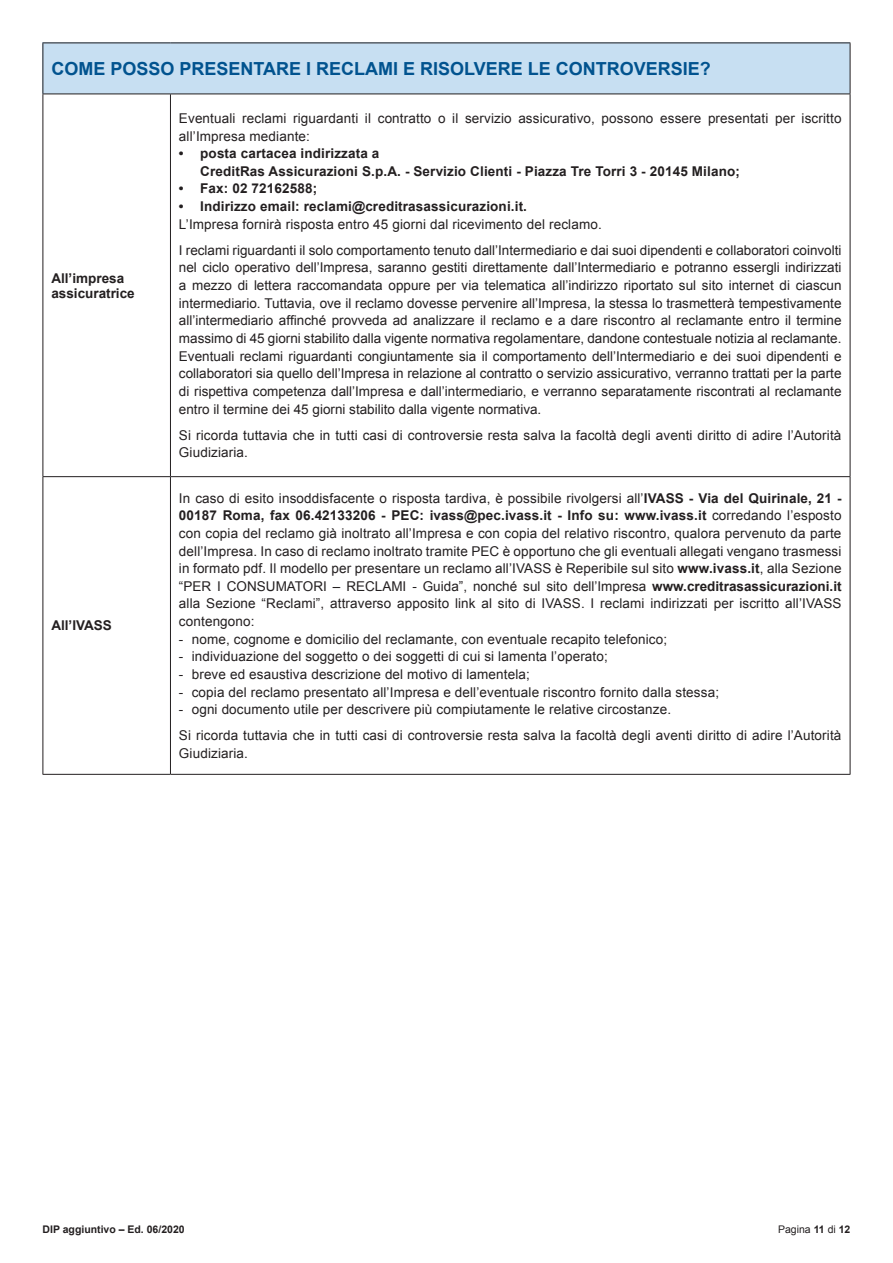
<style>
.page{position:relative;width:893px;height:1263px;background:#fff}
.page>*{position:absolute;margin:0;border:0;box-sizing:border-box;transform-origin:0 0}
._04_TITOLINI_BOX{font:700 18px "Arial";color:#01538f}
._01_TXT{font:13.5px/17.7px "Arial";letter-spacing:.01em;color:#231f20}
._02_TXT_RIENTRO{font:700 13.5px "Arial";letter-spacing:.01em;color:#231f20}
._02_TXT_BOLD{font:700 13.5px/15px "Arial";color:#231f20}
.t1{font:700 10.5px "Arial";color:#231f20}
.t2{font:10.5px "Arial";color:#231f20}
.s1{font-weight:700}
</style>
<div class="page">
<div style="left:43px;top:43px;width:807px;height:51px;background:#c7dff2"></div>
<hr style="left:43px;top:43px;width:127px;height:1px;background:#231f20">
<hr style="left:43px;top:43px;width:1px;height:51px;background:#231f20">
<hr style="left:170px;top:43px;width:680px;height:1px;background:#231f20">
<hr style="left:850px;top:43px;width:1px;height:51px;background:#231f20">
<hr style="left:43px;top:94px;width:127px;height:1px;background:#231f20">
<hr style="left:43px;top:94px;width:1px;height:382px;background:#231f20">
<hr style="left:43px;top:476px;width:127px;height:1px;background:#231f20">
<hr style="left:43px;top:477px;width:1px;height:297px;background:#231f20">
<hr style="left:170px;top:476px;width:680px;height:1px;background:#231f20">
<hr style="left:43px;top:774px;width:127px;height:1px;background:#231f20">
<hr style="left:170px;top:94px;width:680px;height:1px;background:#231f20">
<hr style="left:170px;top:94px;width:1px;height:382px;background:#231f20">
<hr style="left:850px;top:94px;width:1px;height:382px;background:#231f20">
<hr style="left:170px;top:477px;width:1px;height:297px;background:#231f20">
<hr style="left:850px;top:477px;width:1px;height:297px;background:#231f20">
<hr style="left:170px;top:774px;width:680px;height:1px;background:#231f20">
<p class="_04_TITOLINI_BOX" style="left:51px;top:57px;width:661px">COME POSSO PRESENTARE I RECLAMI E RISOLVERE LE CONTROVERSIE?</p>
<p class="_02_TXT_BOLD" style="left:51px;top:271px;width:85px">All’impresa assicuratrice</p>
<p class="_02_TXT_BOLD" style="left:51px;top:618px;width:62px">All’IVASS</p>
<p class="_01_TXT" style="left:179px;top:110px;width:664px">Eventuali reclami riguardanti il contratto o il servizio assicurativo, possono essere presentati per iscritto all’Impresa mediante:</p>
<p class="_02_TXT_RIENTRO" style="left:179px;top:144px;width:202px">• posta cartacea indirizzata a</p>
<p class="_02_TXT_RIENTRO" style="left:200px;top:162px;width:541px">CreditRas Assicurazioni S.p.A. - Servizio Clienti - Piazza Tre Torri 3 - 20145 Milano;</p>
<p class="_02_TXT_RIENTRO" style="left:179px;top:180px;width:140px">• Fax: 02 72162588;</p>
<p class="_02_TXT_RIENTRO" style="left:179px;top:197px;width:350px">• Indirizzo email: reclami@creditrasassicurazioni.it.</p>
<p class="_01_TXT" style="left:179px;top:215px;width:424px">L’Impresa fornirà risposta entro 45 giorni dal ricevimento del reclamo.</p>
<p class="_01_TXT" style="left:179px;top:241px;width:664px;text-align:justify">I reclami riguardanti il solo comportamento tenuto dall’Intermediario e dai suoi dipendenti e collaboratori coinvolti nel ciclo operativo dell’Impresa, saranno gestiti direttamente dall’Intermediario e potranno essergli indirizzati a mezzo di lettera raccomandata oppure per via telematica all’indirizzo riportato sul sito internet di ciascun intermediario. Tuttavia, ove il reclamo dovesse pervenire all’Impresa, la stessa lo trasmetterà tempestivamente all’intermediario affinché provveda ad analizzare il reclamo e a dare riscontro al reclamante entro il termine massimo di 45 giorni stabilito dalla vigente normativa regolamentare, dandone contestuale notizia al reclamante.<br>Eventuali reclami riguardanti congiuntamente sia il comportamento dell’Intermediario e dei suoi dipendenti e collaboratori sia quello dell’Impresa in relazione al contratto o servizio assicurativo, verranno trattati per la parte di rispettiva competenza dall’Impresa e dall’intermediario, e verranno separatamente riscontrati al reclamante entro il termine dei 45 giorni stabilito dalla vigente normativa.</p>
<p class="_01_TXT" style="left:179px;top:426px;width:664px">Si ricorda tuttavia che in tutti casi di controversie resta salva la facoltà degli aventi diritto di adire l’Autorità<br>Giudiziaria.</p>
<p class="_01_TXT" style="left:179px;top:489px;width:664px;text-align:justify">In caso di esito insoddisfacente o risposta tardiva, è possibile rivolgersi all’<span class="s1">IVASS - Via del Quirinale, 21 - 00187 Roma, fax 06.42133206 - PEC: ivass@pec.ivass.it - Info su: www.ivass.it</span> corredando l’esposto con copia del reclamo già inoltrato all’Impresa e con copia del relativo riscontro, qualora pervenuto da parte dell’Impresa. In caso di reclamo inoltrato tramite PEC è opportuno che gli eventuali allegati vengano trasmessi in formato pdf. Il modello per presentare un reclamo all’IVASS è Reperibile sul sito <span class="s1">www.ivass.it</span>, alla Sezione “PER I CONSUMATORI – RECLAMI - Guida”, nonché sul sito dell’Impresa <span class="s1">www.creditrasassicurazioni.it </span>alla Sezione “Reclami”, attraverso apposito link al sito di IVASS. I reclami indirizzati per iscritto all’IVASS contengono:</p>
<p class="_01_TXT" style="left:179px;top:630px;width:490px">- nome, cognome e domicilio del reclamante, con eventuale recapito telefonico;</p>
<p class="_01_TXT" style="left:179px;top:648px;width:430px">- individuazione del soggetto o dei soggetti di cui si lamenta l’operato;</p>
<p class="_01_TXT" style="left:179px;top:665px;width:352px">- breve ed esaustiva descrizione del motivo di lamentela;</p>
<p class="_01_TXT" style="left:179px;top:683px;width:542px">- copia del reclamo presentato all’Impresa e dell’eventuale riscontro fornito dalla stessa;</p>
<p class="_01_TXT" style="left:179px;top:701px;width:494px">- ogni documento utile per descrivere più compiutamente le relative circostanze.</p>
<p class="_01_TXT" style="left:179px;top:727px;width:664px">Si ricorda tuttavia che in tutti casi di controversie resta salva la facoltà degli aventi diritto di adire l’Autorità<br>Giudiziaria.</p>
<p class="t1" style="left:43px;top:1222px;width:144px">DIP aggiuntivo – Ed. 06/2020</p>
<p class="t2" style="left:778px;top:1223px;width:74px">Pagina <span class="s1">11</span> di <span class="s1">12</span></p>
</div>
